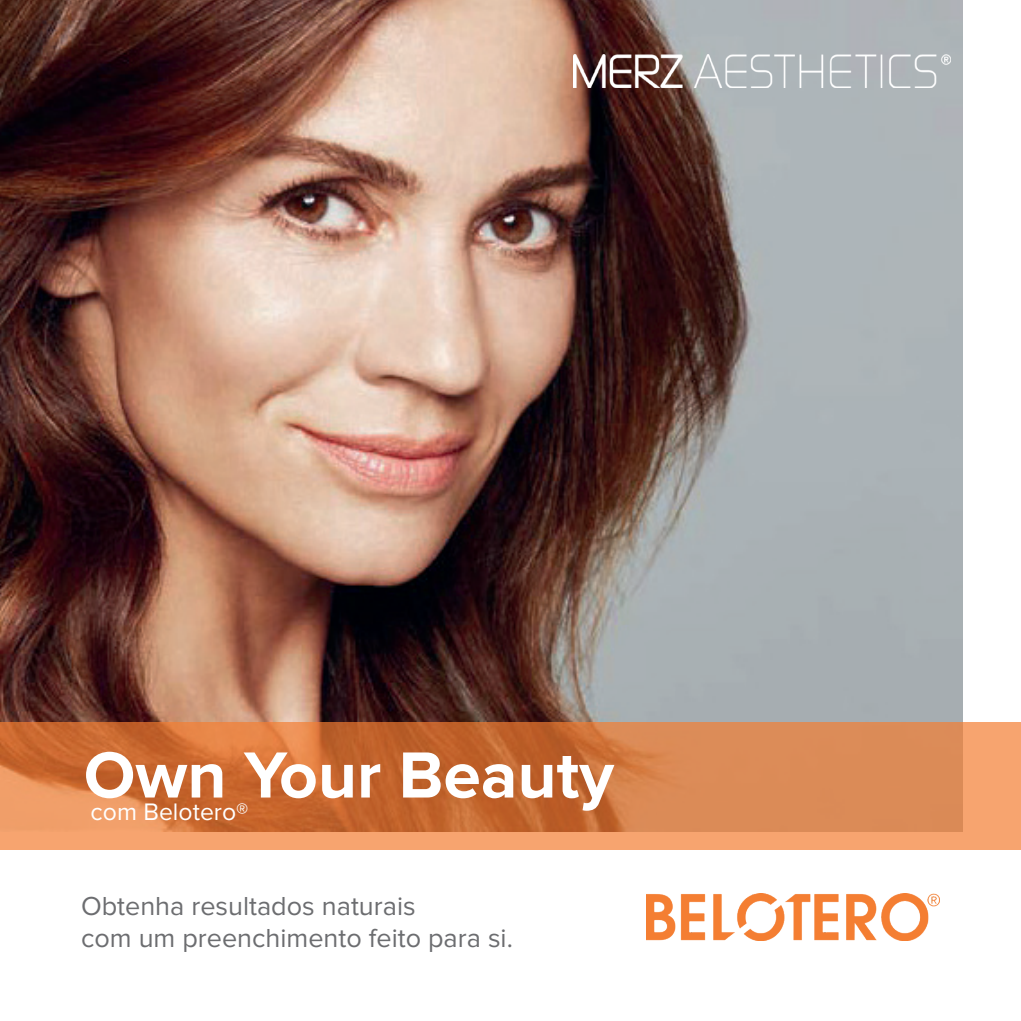
<style>
.page{position:relative;width:1021px;height:1021px;background:#fff}
.page>*{position:absolute;margin:0;border:0;box-sizing:border-box;transform-origin:0 0}
.t1{font:700 67.5px "Proxima Nova";color:#fff}
.t2{font:27px/32.4px "Proxima Nova";color:#6c6d70}
.t3{font:24.75px "Proxima Nova";color:#fff}
</style>
<div class="page">
<img style="left:0;top:0;width:962px;height:721px">
<img style="left:646px;top:893px;width:293px;height:47px">
<svg style="left:0;top:721px;width:1020px;height:128px;background:#d77f49"></svg>
<img style="left:574px;top:54px;width:376px;height:33px">
<h1 class="t1" style="left:84px;top:744px;width:532px">Own Your Beauty</h1>
<p class="t3" style="left:91px;top:800px;width:159px">com Belotero®</p>
<p class="t2" style="left:81px;top:890px;width:433px">Obtenha resultados naturais<br>com um preenchimento feito para si.</p>
</div>
